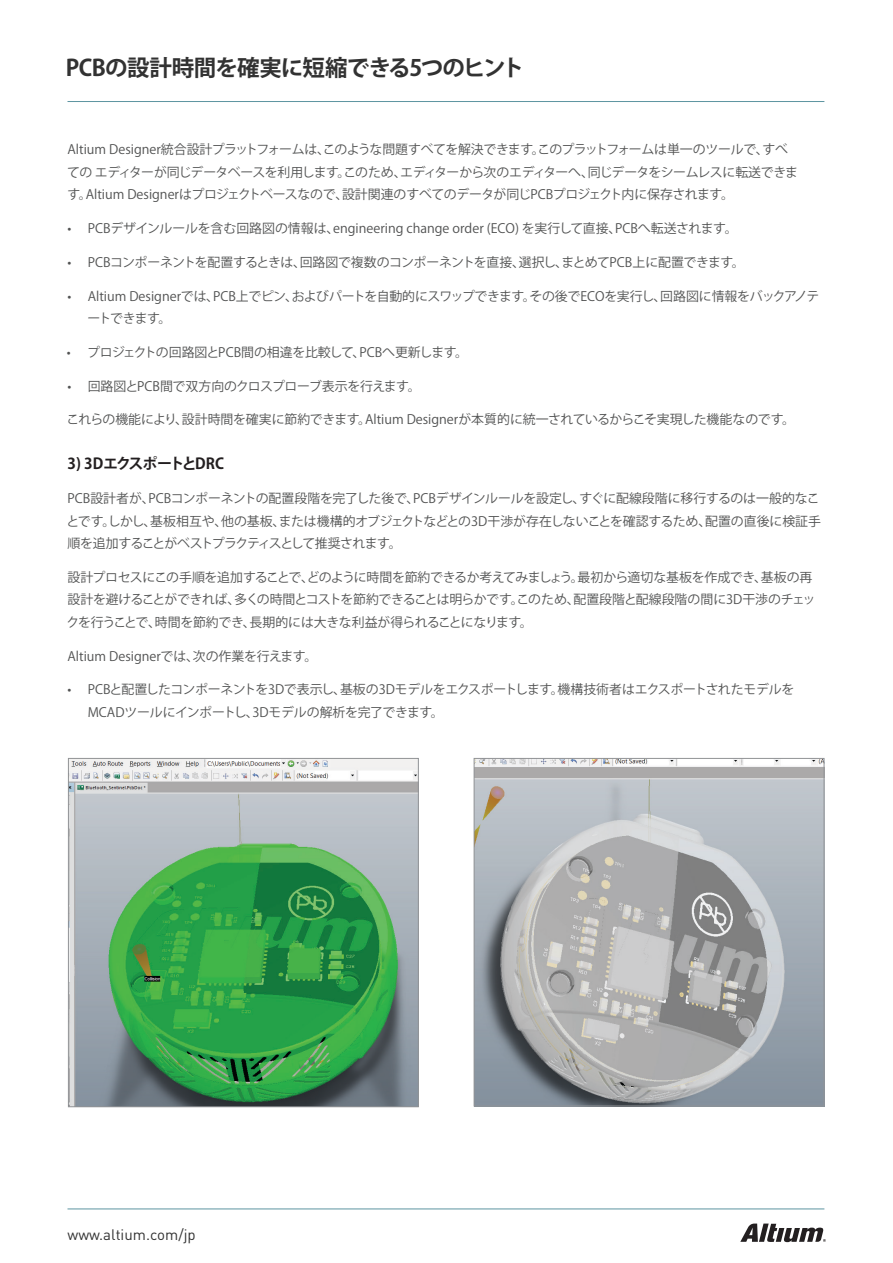
<style>
.page{position:relative;width:893px;height:1263px;background:#fff}
.page>*{position:absolute;margin:0;border:0;box-sizing:border-box;transform-origin:0 0}
.t1{font:700 22.5px "Koz Go Pr 6 N";letter-spacing:-.035em;color:#323232}
.t2{font:15px "DIN Pro";color:#323232}
.Heading_1{font:700 15px "Koz Go Pr 6 N";letter-spacing:-.06em;color:#231f20}
.Body_Text{font:12.9px/22.5px "Koz Go Pr 6 N";letter-spacing:-.02em;color:#515252}
.Body_Text-2{font:12.9px "Koz Go Pr 6 N";color:#515252}
</style>
<div class="page">
<hr style="left:68px;top:1208px;width:756px;height:1px;background:#5c94a1">
<hr style="left:68px;top:101px;width:756px;height:1px;background:#5c94a1">
<svg style="left:740px;top:1223px;width:86px;height:19px"></svg>
<img style="left:70px;top:760px;width:347px;height:345px">
<div style="left:68px;top:758px;width:351px;height:349px;border:1px solid #919396"></div>
<img style="left:476px;top:760px;width:346px;height:344px">
<div style="left:474px;top:758px;width:350px;height:348px;border:1px solid #919396"></div>
<h1 class="t1" style="left:66px;top:55px;width:460px">PCBの設計時間を確実に短縮できる5つのヒント</h1>
<p class="Body_Text" style="left:67px;top:139px;width:732px">Altium Designer統合設計プラットフォームは、このような問題すべてを解決できます。このプラットフォームは単一のツールで、すべてのエディターが同じデータベースを利用します。このため、エディターから次のエディターへ、同じデータをシームレスに転送できます。Altium Designerはプロジェクトベースなので、設計関連のすべてのデータが同じPCBプロジェクト内に保存されます。</p>
<p class="Body_Text-2" style="left:68px;top:221px;width:672px">• PCBデザインルールを含む回路図の情報は、engineering change order (ECO) を実行して直接、PCBへ転送されます。</p>
<p class="Body_Text" style="left:68px;top:251px;width:679px">• PCBコンポーネントを配置するときは、回路図で複数のコンポーネントを直接、選択し、まとめてPCB上に配置できます。</p>
<p class="Body_Text" style="left:88px;top:285px;width:733px;text-indent:-20px">• Altium Designerでは、PCB上でピン、およびパートを自動的にスワップできます。その後でECOを実行し、回路図に情報をバックアノテートできます。</p>
<p class="Body_Text" style="left:67px;top:341px;width:403px">• プロジェクトの回路図とPCB間の相違を比較して、PCBへ更新します。</p>
<p class="Body_Text" style="left:68px;top:375px;width:355px">• 回路図とPCB間で双方向のクロスプローブ表示を行えます。</p>
<p class="Body_Text-2" style="left:67px;top:412px;width:730px">これらの機能により、設計時間を確実に節約できます。Altium Designerが本質的に統一されているからこそ実現した機能なのです。</p>
<p class="Heading_1" style="left:68px;top:455px;width:158px">3) 3DエクスポートとDRC</p>
<p class="Body_Text" style="left:66px;top:487px;width:756px;text-align:justify">PCB設計者が、PCBコンポーネントの配置段階を完了した後で、PCBデザインルールを設定し、すぐに配線段階に移行するのは一般的なことです。しかし、基板相互や、他の基板、または機構的オブジェクトなどとの3D干渉が存在しないことを確認するため、配置の直後に検証手順を追加することがベストプラクティスとして推奨されます。</p>
<p class="Body_Text" style="left:67px;top:566px;width:751px">設計プロセスにこの手順を追加することで、どのように時間を節約できるか考えてみましょう。最初から適切な基板を作成でき、基板の再設計を避けることができれば、多くの時間とコストを節約できることは明らかです。このため、配置段階と配線段階の間に3D干渉のチェックを行うことで、時間を節約でき、長期的には大きな利益が得られることになります。</p>
<p class="Body_Text-2" style="left:68px;top:649px;width:251px">Altium Designerでは、次の作業を行えます。</p>
<p class="Body_Text" style="left:88px;top:679px;width:708px;text-indent:-20px">• PCBと配置したコンポーネントを3Dで表示し、基板の3Dモデルをエクスポートします。機構技術者はエクスポートされたモデルを<br>MCADツールにインポートし、3Dモデルの解析を完了できます。</p>
<p class="t2" style="left:68px;top:1224px;width:130px">www.altium.com/jp</p>
</div>
